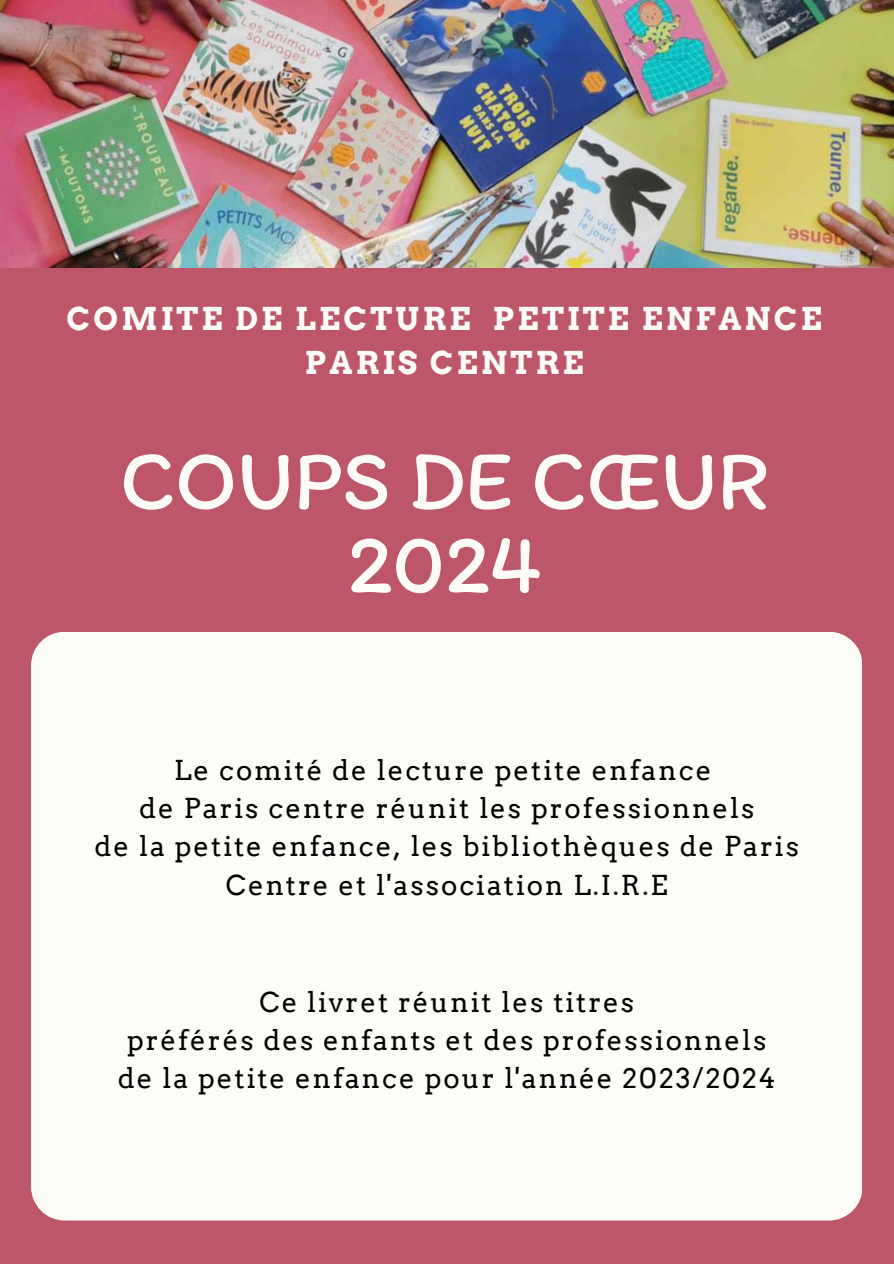
<style>
.page{position:relative;width:894px;height:1264px;background:#fff}
.page>*{position:absolute;margin:0;border:0;box-sizing:border-box;transform-origin:0 0}
.t1{font:86.7px/83.2px "Itim";letter-spacing:-.01em;color:#fdfcf9;text-align:center}
.t2{font:700 31.5px/43.8px "Arvo";letter-spacing:.1em;color:#fdfcf9;text-align:center}
.t3{font:27.45px/38.2px "Arvo";letter-spacing:.07em;color:#000;text-align:center}
</style>
<div class="page">
<div style="left:0;top:0;width:893px;height:1263px;background:#be566a"></div>
<div style="left:31px;top:631px;width:830px;height:589px;background:#fdfcf9;border-radius:34px"></div>
<img style="left:0;top:0;width:893px;height:268px">
<p class="t2" style="left:66px;top:296px;width:757px">COMITE DE LECTURE PETITE ENFANCE<br>PARIS CENTRE</p>
<h1 class="t1" style="left:119px;top:437px;width:651px">COUPS DE CŒUR<br>2024</h1>
<p class="t3" style="left:95px;top:751px;width:705px">Le comité de lecture petite enfance<br>de Paris centre réunit les professionnels<br>de la petite enfance, les bibliothèques de Paris Centre et l'association L.I.R.E</p>
<p class="t3" style="left:118px;top:982px;width:659px">Ce livret réunit les titres<br>préférés des enfants et des professionnels de la petite enfance pour l'année 2023/2024</p>
</div>
